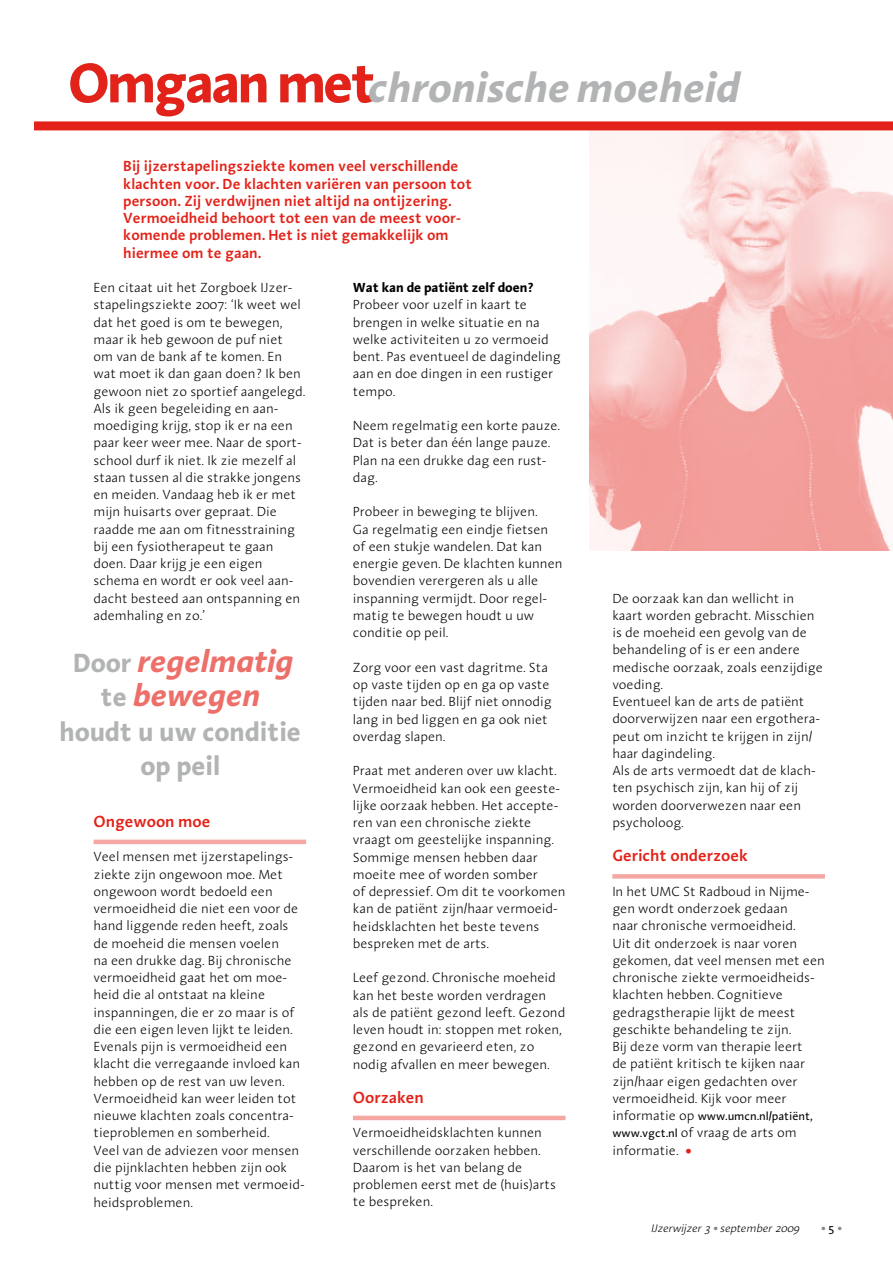
<style>
.page{position:relative;width:893px;height:1263px;background:#fff}
.page>*{position:absolute;margin:0;border:0;box-sizing:border-box;transform-origin:0 0}
.t1{font:italic 700 42px "Linotype Aroma";letter-spacing:-.005em;color:#b1b3b4}
.t2{font:italic 700 31.5px/34.5px "Linotype Aroma";letter-spacing:-.005em;color:#ed6f69;text-align:center}
.t3{font:700 27px/34.5px "Linotype Aroma";letter-spacing:-.005em;color:#b1b3b4;text-align:center}
.t4{font:600 16.5px "Linotype Aroma";letter-spacing:-.005em;color:#e32219}
.t5{font:600 15px/17.2px "Linotype Aroma";color:#e32219}
.t6{font:300 13.5px/17.2px "Linotype Aroma";letter-spacing:-.005em;color:#000}
.t7{font:700 13.5px "Linotype Aroma";letter-spacing:-.005em;color:#000}
.t8{font:11.7px "Linotype Aroma";letter-spacing:-.005em;color:#000}
.t9{font:italic 300 11.25px "Linotype Aroma";color:#000}
.s1{font-style:normal;font-size:57px;color:#c5c6c8}
.s2{font-style:normal;font-size:27px;color:#b1b3b4}
.s3{font-weight:300;font-size:13.5px}
.s4{font-weight:400;font-size:11.7px}
.s5{font-weight:600;font-size:16.5px;color:#e32219}
.s6{font-weight:700;font-style:normal;font-size:19.5px;color:#87888a}
.s7{font-weight:400;font-style:normal;font-size:11.7px}
</style>
<div class="page">
<hr style="left:94px;top:840px;width:212px;height:4px;background:#f4a7a3">
<hr style="left:353px;top:1116px;width:213px;height:4px;background:#f4a7a3">
<div style="left:612px;top:874px;width:213px;height:5px;background:#f4a7a3"></div>
<img style="left:590px;top:130px;width:303px;height:421px">
<div style="left:34px;top:121px;width:859px;height:9px;background:#e32219"></div>
<h1 class="t1" style="left:68px;top:60px;width:673px"><span class="s1">Omgaan met</span> chronische moeheid</h1>
<p class="t5" style="left:123px;top:157px;width:350px">Bij ijzerstapelingsziekte komen veel verschillende klachten voor. De klachten variëren van persoon tot persoon. Zij verdwijnen niet altijd na ontijzering.<br>Vermoeidheid behoort tot een van de meest voor&shy;komende problemen. Het is niet gemakkelijk om hiermee om te gaan.</p>
<p class="t6" style="left:94px;top:279px;width:213px">Een citaat uit het Zorgboek IJzer&shy;stapelingsziekte 2007: ‘Ik weet wel dat het goed is om te bewegen, maar ik heb gewoon de puf niet om van de bank af te komen. En wat moet ik dan gaan doen? Ik ben gewoon niet zo sportief aangelegd.<br>Als ik geen begeleiding en aan&shy;moediging krijg, stop ik er na een paar keer weer mee. Naar de sport&shy;school durf ik niet. Ik zie mezelf al staan tussen al die strakke jongens en meiden. Vandaag heb ik er met mijn huisarts over gepraat. Die raadde me aan om fitnesstraining bij een fysiotherapeut te gaan doen. Daar krijg je een eigen schema en wordt er ook veel aan&shy;dacht besteed aan ontspanning en ademhaling en zo.’</p>
<h2 class="t2" style="left:73px;top:642px;width:222px"><span class="s2">Door</span> regelmatig <span class="s2">te</span> bewegen</h2>
<h3 class="t3" style="left:60px;top:713px;width:243px">houdt u uw conditie op peil</h3>
<p class="t4" style="left:94px;top:810px;width:118px">Ongewoon moe</p>
<p class="t6" style="left:94px;top:848px;width:213px">Veel mensen met ijzerstapelings&shy;ziekte zijn ongewoon moe. Met ongewoon wordt bedoeld een vermoeidheid die niet een voor de hand liggende reden heeft, zoals de moeheid die mensen voelen<br>na een drukke dag. Bij chronische vermoeidheid gaat het om moe&shy;heid die al ontstaat na kleine inspanningen, die er zo maar is of die een eigen leven lijkt te leiden.<br>Evenals pijn is vermoeidheid een klacht die verregaande invloed kan hebben op de rest van uw leven.<br>Vermoeidheid kan weer leiden tot nieuwe klachten zoals concentra&shy;tieproblemen en somberheid.<br>Veel van de adviezen voor mensen die pijnklachten hebben zijn ook nuttig voor mensen met vermoeid&shy;heidsproblemen.</p>
<p class="t7" style="left:353px;top:279px;width:183px">Wat kan de patiënt zelf doen?</p>
<p class="t6" style="left:353px;top:296px;width:209px">Probeer voor uzelf in kaart te brengen in welke situatie en na welke activiteiten u zo vermoeid bent. Pas eventueel de dagindeling aan en doe dingen in een rustiger tempo.</p>
<p class="t6" style="left:353px;top:417px;width:209px">Neem regelmatig een korte pauze.<br>Dat is beter dan één lange pauze.<br>Plan na een drukke dag een rust&shy;dag.</p>
<p class="t6" style="left:353px;top:503px;width:211px">Probeer in beweging te blijven.<br>Ga regelmatig een eindje fietsen of een stukje wandelen. Dat kan energie geven. De klachten kunnen bovendien verergeren als u alle inspanning vermijdt. Door regel&shy;matig te bewegen houdt u uw conditie op peil.</p>
<p class="t6" style="left:353px;top:658px;width:200px">Zorg voor een vast dagritme. Sta op vaste tijden op en ga op vaste tijden naar bed. Blijf niet onnodig lang in bed liggen en ga ook niet overdag slapen.</p>
<p class="t6" style="left:353px;top:762px;width:214px">Praat met anderen over uw klacht.<br>Vermoeidheid kan ook een geeste&shy;lijke oorzaak hebben. Het accepte&shy;ren van een chronische ziekte vraagt om geestelijke inspanning.<br>Sommige mensen hebben daar moeite mee of worden somber<br>of depressief. Om dit te voorkomen kan de patiënt zijn/haar vermoeid&shy;heidsklachten het beste tevens bespreken met de arts.</p>
<p class="t6" style="left:353px;top:969px;width:214px">Leef gezond. Chronische moeheid kan het beste worden verdragen als de patiënt gezond leeft. Gezond leven houdt in: stoppen met roken, gezond en gevarieerd eten, zo nodig afvallen en meer bewegen.</p>
<p class="t4" style="left:353px;top:1086px;width:72px">Oorzaken</p>
<p class="t6" style="left:353px;top:1124px;width:205px">Vermoeidheidsklachten kunnen verschillende oorzaken hebben.<br>Daarom is het van belang de problemen eerst met de (huis)arts te bespreken.</p>
<p class="t6" style="left:612px;top:589px;width:212px">De oorzaak kan dan wellicht in kaart worden gebracht. Misschien is de moeheid een gevolg van de behandeling of is er een andere medische oorzaak, zoals eenzijdige voeding.<br>Eventueel kan de arts de patiënt doorverwijzen naar een ergothera&shy;peut om inzicht te krijgen in zijn/ haar dagindeling.<br>Als de arts vermoedt dat de klach&shy;ten psychisch zijn, kan hij of zij worden doorverwezen naar een psycholoog.</p>
<p class="t4" style="left:612px;top:845px;width:137px">Gericht onderzoek</p>
<p class="t6" style="left:612px;top:882px;width:214px">In het UMC St Radboud in Nijme&shy;gen wordt onderzoek gedaan<br>naar chronische vermoeidheid.<br>Uit dit onderzoek is naar voren gekomen, dat veel mensen met een chronische ziekte vermoeidheids&shy;klachten hebben. Cognitieve gedragstherapie lijkt de meest geschikte behandeling te zijn.<br>Bij deze vorm van therapie leert<br>de patiënt kritisch te kijken naar zijn/haar eigen gedachten over vermoeidheid. Kijk voor meer</p>
<p class="t8" style="left:612px;top:1109px;width:202px"><span class="s3">informatie op</span> www.umcn.nl/patiënt,</p>
<p class="t6" style="left:612px;top:1124px;width:186px"><span class="s4">www.vgct.nl</span> of vraag de arts om informatie. <span class="s5">•</span></p>
<p class="t9" style="left:651px;top:1221px;width:192px">IJzerwijzer 3 <span class="s6">.</span> september 2009 <span class="s6">.</span> <span class="s7">5</span> <span class="s6">.</span></p>
</div>
